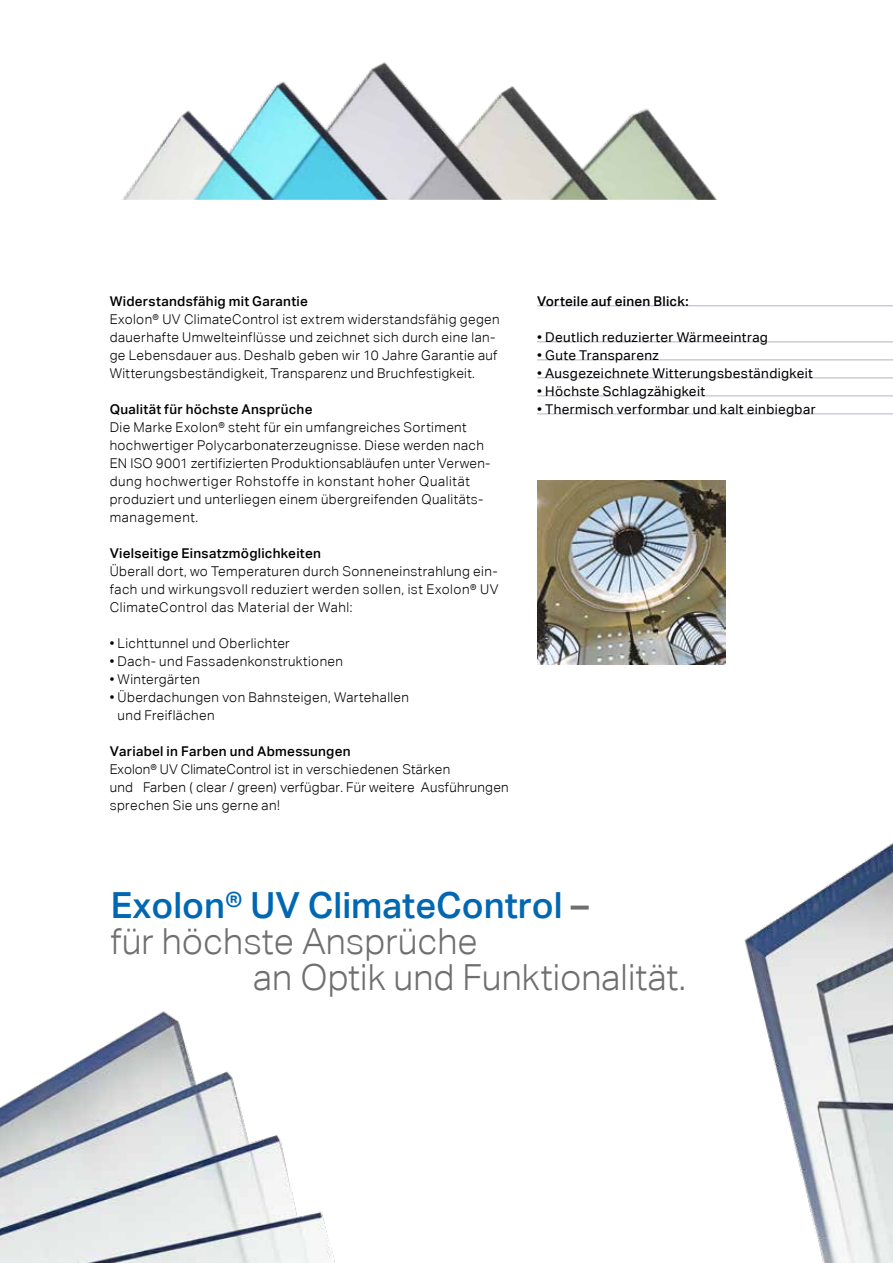
<style>
.page{position:relative;width:893px;height:1263px;background:#fff}
.page>*{position:absolute;margin:0;border:0;box-sizing:border-box;transform-origin:0 0}
.t1{font:500 36px/36px "Aktiv Grotesk";color:#0067b2}
.t2{font:300 36px "Aktiv Grotesk";letter-spacing:.005em;color:#706f6f}
.t3{font:300 13.5px/18px "Aktiv Grotesk";letter-spacing:.03em;color:#000}
.t4{font:13.5px "Aktiv Grotesk";letter-spacing:.03em;color:#000}
.t5{font:500 13.5px "Aktiv Grotesk";letter-spacing:.02em;color:#000}
.s1{color:#706f6f}
.s2{font-weight:300;color:#706f6f}
</style>
<div class="page">
<hr style="left:537px;top:305px;width:356px;height:1px;background:#b3b4c5">
<hr style="left:537px;top:341px;width:356px;height:1px;background:#b3b4c5">
<hr style="left:537px;top:359px;width:356px;height:1px;background:#b3b4c5">
<hr style="left:537px;top:377px;width:356px;height:1px;background:#b3b4c5">
<hr style="left:537px;top:395px;width:356px;height:1px;background:#b3b4c5">
<hr style="left:537px;top:413px;width:356px;height:1px;background:#b3b4c5">
<img style="left:122px;top:62px;width:595px;height:138px">
<img style="left:537px;top:480px;width:189px;height:184px">
<img style="left:744px;top:843px;width:149px;height:420px">
<img style="left:0;top:1011px;width:335px;height:252px">
<p class="t5" style="left:110px;top:293px;width:200px">Widerstandsfähig mit Garantie</p>
<p class="t3" style="left:110px;top:310px;width:392px">Exolon® UV ClimateControl ist extrem widerstandsfähig gegen dauerhafte Umwelteinflüsse und zeichnet sich durch eine lan&shy;ge Lebensdauer aus. Deshalb geben wir 10 Jahre Garantie auf Witterungsbeständigkeit, Transparenz und Bruchfestigkeit.</p>
<p class="t5" style="left:110px;top:401px;width:204px">Qualität für höchste Ansprüche</p>
<p class="t3" style="left:110px;top:418px;width:382px">Die Marke Exolon® steht für ein umfangreiches Sortiment hochwertiger Polycarbonaterzeugnisse. Diese werden nach EN ISO 9001 zertifizierten Produktionsabläufen unter Verwen&shy;dung hochwertiger Rohstoffe in konstant hoher Qualität produziert und unterliegen einem übergreifenden Qualitäts&shy;management.</p>
<p class="t5" style="left:110px;top:545px;width:213px">Vielseitige Einsatzmöglichkeiten</p>
<p class="t3" style="left:110px;top:562px;width:390px;text-align:justify">Überall dort, wo Temperaturen durch Sonneneinstrahlung ein&shy;fach und wirkungsvoll reduziert werden sollen, ist Exolon® UV ClimateControl das Material der Wahl:</p>
<p class="t3" style="left:110px;top:634px;width:182px">• Lichttunnel und Oberlichter</p>
<p class="t3" style="left:110px;top:652px;width:235px">• Dach- und Fassadenkonstruktionen</p>
<p class="t3" style="left:110px;top:670px;width:92px">• Wintergärten</p>
<p class="t3" style="left:118px;top:688px;width:293px;text-indent:-8px">• Überdachungen von Bahnsteigen, Wartehallen und Freiflächen</p>
<p class="t5" style="left:110px;top:743px;width:243px">Variabel in Farben und Abmessungen</p>
<p class="t3" style="left:110px;top:760px;width:400px">Exolon® UV ClimateControl ist in verschiedenen Stärken<br>und Farben ( clear / green) verfügbar. Für weitere Ausführungen sprechen Sie uns gerne an!</p>
<p class="t5" style="left:537px;top:293px;width:153px">Vorteile auf einen Blick:</p>
<p class="t4" style="left:537px;top:329px;width:232px">• Deutlich reduzierter Wärmeeintrag</p>
<p class="t4" style="left:537px;top:347px;width:123px">• Gute Transparenz</p>
<p class="t4" style="left:537px;top:365px;width:277px">• Ausgezeichnete Witterungsbeständigkeit</p>
<p class="t4" style="left:537px;top:383px;width:170px">• Höchste Schlagzähigkeit</p>
<p class="t4" style="left:537px;top:401px;width:280px">• Thermisch verformbar und kalt einbiegbar</p>
<h1 class="t1" style="left:111px;top:887px;width:480px">Exolon® UV ClimateControl <span class="s1">– </span><span class="s2">für höchste Ansprüche</span></h1>
<h1 class="t2" style="left:253px;top:957px;width:434px">an Optik und Funktionalität.</h1>
</div>
